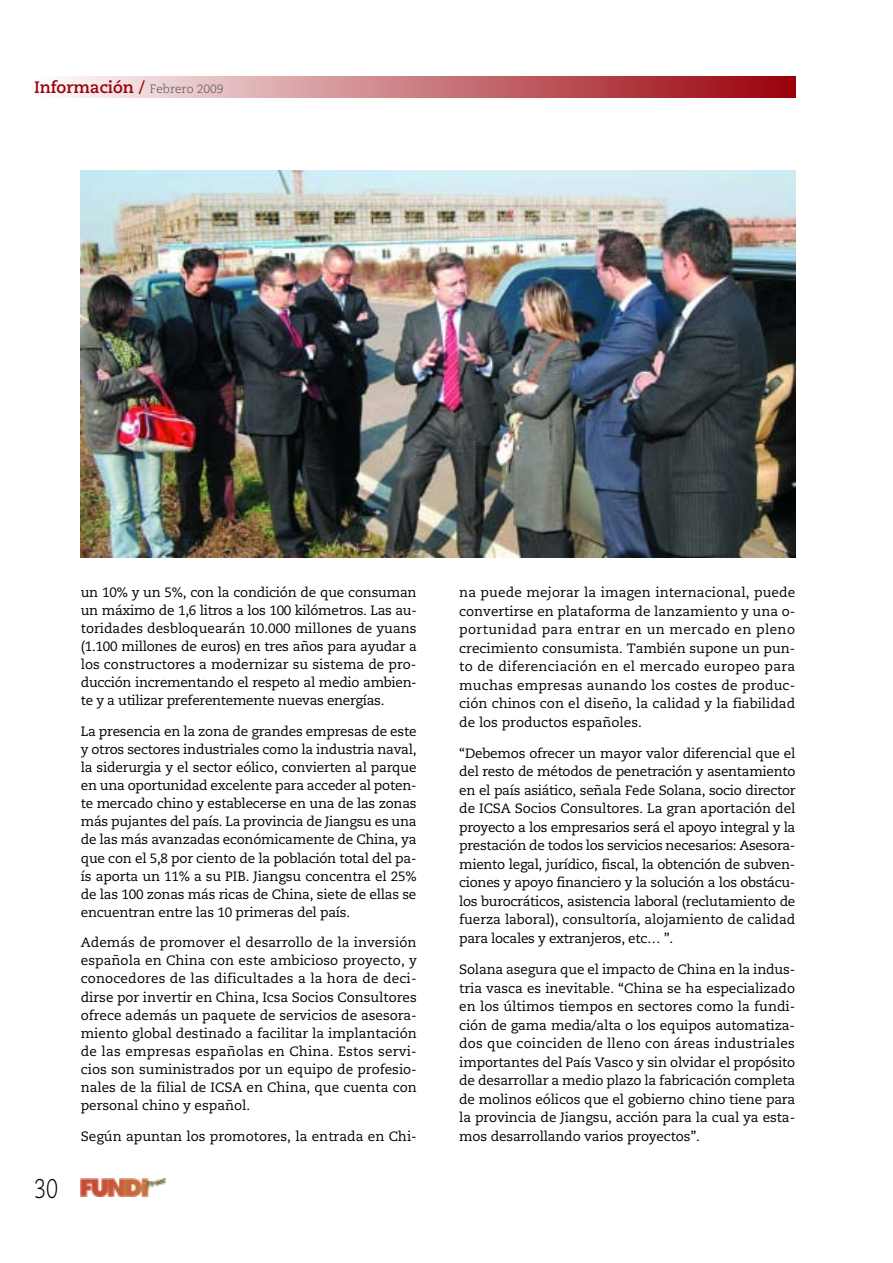
<style>
.page{position:relative;width:893px;height:1263px;background:#fff}
.page>*{position:absolute;margin:0;border:0;box-sizing:border-box;transform-origin:0 0}
.t1{font:300 27px "Caecilia";color:#000;scale:.8 1}
.t2{font:700 16.5px "Caecilia";color:#990009}
.t3{font:13.5px/18.5px "Caecilia";letter-spacing:-.01em;color:#000;text-align:justify}
.s1{font-weight:300;font-size:12px;color:#4d4d4d}
</style>
<div class="page">
<svg style="left:64px;top:77px;width:732px;height:21px;background:#c97a7f"></svg>
<img style="left:81px;top:170px;width:714px;height:387px">
<img style="left:81px;top:1178px;width:85px;height:18px">
<p class="t2" style="left:34px;top:81px;width:191px">Información / <span class="s1">Febrero 2009</span></p>
<p class="t1" style="left:34px;top:1177px;width:32px">30</p>
<p class="t3" style="left:81px;top:585px;width:338px;line-height:18px">un 10% y un 5%, con la condición de que consuman un máximo de 1,6 litros a los 100 kilómetros. Las au&shy;toridades desbloquearán 10.000 millones de yuans (1.100 millones de euros) en tres años para ayudar a los constructores a modernizar su sistema de pro&shy;ducción incrementando el respeto al medio ambien&shy;te y a utilizar preferentemente nuevas energías.</p>
<p class="t3" style="left:81px;top:724px;width:338px;line-height:18px">La presencia en la zona de grandes empresas de este y otros sectores industriales como la industria naval, la siderurgia y el sector eólico, convierten al parque en una oportunidad excelente para acceder al poten&shy;te mercado chino y establecerse en una de las zonas más pujantes del país. La provincia de Jiangsu es una de las más avanzadas económicamente de China, ya que con el 5,8 por ciento de la población total del pa&shy;ís aporta un 11% a su PIB. Jiangsu concentra el 25% de las 100 zonas más ricas de China, siete de ellas se encuentran entre las 10 primeras del país.</p>
<p class="t3" style="left:81px;top:935px;width:338px;line-height:18px">Además de promover el desarrollo de la inversión española en China con este ambicioso proyecto, y conocedores de las dificultades a la hora de deci&shy;dirse por invertir en China, Icsa Socios Consultores ofrece además un paquete de servicios de asesora&shy;miento global destinado a facilitar la implantación de las empresas españolas en China. Estos servi&shy;cios son suministrados por un equipo de profesio&shy;nales de la filial de ICSA en China, que cuenta con personal chino y español.</p>
<p class="t3" style="left:81px;top:1128px;width:337px">Según apuntan los promotores, la entrada en Chi-</p>
<p class="t3" style="left:459px;top:584px;width:338px">na puede mejorar la imagen internacional, puede convertirse en plataforma de lanzamiento y una o&shy;portunidad para entrar en un mercado en pleno crecimiento consumista. También supone un pun&shy;to de diferenciación en el mercado europeo para muchas empresas aunando los costes de produc&shy;ción chinos con el diseño, la calidad y la fiabilidad de los productos españoles.</p>
<p class="t3" style="left:459px;top:745px;width:338px">“Debemos ofrecer un mayor valor diferencial que el del resto de métodos de penetración y asentamiento en el país asiático, señala Fede Solana, socio director de ICSA Socios Consultores. La gran aportación del proyecto a los empresarios será el apoyo integral y la prestación de todos los servicios necesarios: Asesora&shy;miento legal, jurídico, fiscal, la obtención de subven&shy;ciones y apoyo financiero y la solución a los obstácu&shy;los burocráticos, asistencia laboral (reclutamiento de fuerza laboral), consultoría, alojamiento de calidad para locales y extranjeros, etc… ”.</p>
<p class="t3" style="left:459px;top:961px;width:338px">Solana asegura que el impacto de China en la indus&shy;tria vasca es inevitable. “China se ha especializado en los últimos tiempos en sectores como la fundi&shy;ción de gama media/alta o los equipos automatiza&shy;dos que coinciden de lleno con áreas industriales importantes del País Vasco y sin olvidar el propósito de desarrollar a medio plazo la fabricación completa de molinos eólicos que el gobierno chino tiene para la provincia de Jiangsu, acción para la cual ya esta&shy;mos desarrollando varios proyectos”.</p>
</div>
